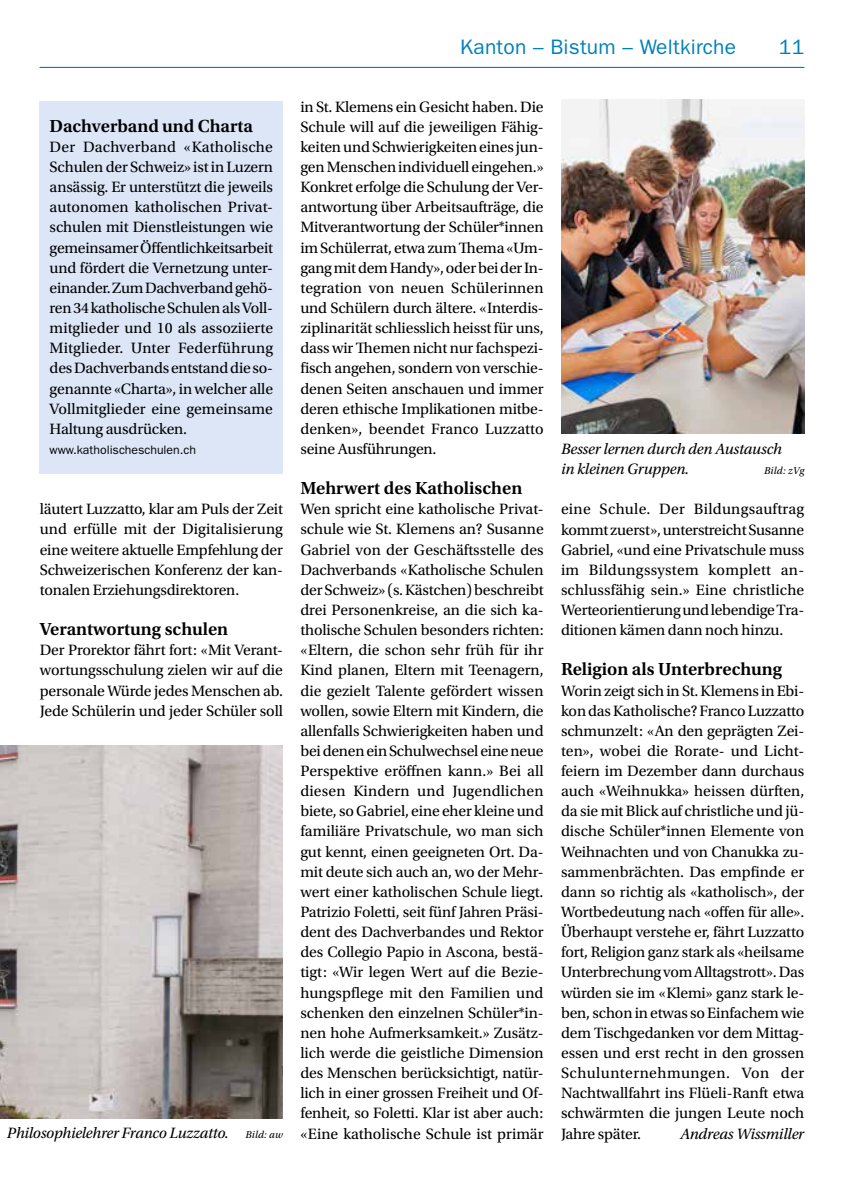
<style>
.page{position:relative;width:844px;height:1191px;background:#fff}
.page>*{position:absolute;margin:0;border:0;box-sizing:border-box;transform-origin:0 0}
.t1{font:21px "ITC Franklin Gothic Std";letter-spacing:.01em;color:#0080ba}
.t2{font:600 18.38px "Utopia Std";color:#000}
.t3{font:15.75px/20.1px "Utopia Std";letter-spacing:-.01em;color:#000;text-align:justify}
.t4{font:italic 15.75px/20.1px "Utopia Std";letter-spacing:-.01em;color:#000}
.t5{font:12.25px "ITC Franklin Gothic Std";color:#000}
.t6{font:italic 10.5px "Utopia Std";letter-spacing:.02em;color:#000}
.s1{font-size:10.5px}
</style>
<div class="page">
<hr style="left:40px;top:67px;width:764px;height:1px;background:#0080ba">
<img style="left:0;top:746px;width:283px;height:372px">
<div style="left:40px;top:102px;width:243px;height:372px;background:#dce6f7"></div>
<img style="left:561px;top:99px;width:243px;height:335px">
<h1 class="t1" style="left:460px;top:35px;width:277px">Kanton – Bistum – Weltkirche</h1>
<h1 class="t1" style="left:778px;top:35px;width:27px">11</h1>
<p class="t2" style="left:50px;top:115px;width:205px">Dachverband und Charta</p>
<p class="t3" style="left:50px;top:137px;width:225px">Der Dachverband «Katholische Schulen der Schweiz» ist in Luzern ansässig. Er unterstützt die jeweils autonomen katholischen Privat&shy;schulen mit Dienstleistungen wie gemeinsamer Öffentlichkeitsarbeit und fördert die Vernetzung unter&shy;einander. Zum Dachverband gehö&shy;ren 34 katholische Schulen als Voll&shy;mitglieder und 10 als assoziierte Mitglieder. Unter Federführung des Dachverbands entstand die so&shy;genannte «Charta», in welcher alle Vollmitglieder eine gemeinsame Haltung ausdrücken.</p>
<p class="t5" style="left:50px;top:443px;width:148px">www.katholischeschulen.ch</p>
<p class="t3" style="left:40px;top:499px;width:245px">läutert Luzzatto, klar am Puls der Zeit und erfülle mit der Digitalisierung eine weitere aktuelle Empfehlung der Schweizerischen Konferenz der kan&shy;tonalen Erziehungsdirektoren.</p>
<p class="t2" style="left:40px;top:619px;width:190px">Verantwortung schulen</p>
<p class="t3" style="left:40px;top:640px;width:245px">Der Prorektor fährt fort: «Mit Verant&shy;wortungsschulung zielen wir auf die personale Würde jedes Menschen ab.<br>Jede Schülerin und jeder Schüler soll</p>
<p class="t4" style="left:7px;top:1123px;width:277px">Philosophielehrer Franco Luzzatto. <span class="s1">Bild: aw</span></p>
<p class="t3" style="left:300px;top:97px;width:245px">in St. Klemens ein Gesicht haben. Die Schule will auf die jeweiligen Fähig&shy;keiten und Schwierigkeiten eines jun&shy;gen Menschen individuell eingehen.» Konkret erfolge die Schulung der Ver&shy;antwortung über Arbeitsaufträge, die Mitverantwortung der Schüler*innen im Schülerrat, etwa zum Thema «Um&shy;gang mit dem Handy», oder bei der In&shy;tegration von neuen Schülerinnen und Schülern durch ältere. «Interdis&shy;ziplinarität schliesslich heisst für uns, dass wir Themen nicht nur fachspezi&shy;fisch angehen, sondern von verschie&shy;denen Seiten anschauen und immer deren ethische Implikationen mitbe&shy;denken», beendet Franco Luzzatto seine Ausführungen.</p>
<p class="t2" style="left:300px;top:478px;width:223px">Mehrwert des Katholischen</p>
<p class="t3" style="left:300px;top:499px;width:245px">Wen spricht eine katholische Privat&shy;schule wie St. Klemens an? Susanne Gabriel von der Geschäftsstelle des Dachverbands «Katholische Schulen der Schweiz» (s. Kästchen) beschreibt drei Personenkreise, an die sich ka&shy;tholische Schulen besonders richten: «Eltern, die schon sehr früh für ihr Kind planen, Eltern mit Teenagern, die gezielt Talente gefördert wissen wollen, sowie Eltern mit Kindern, die allenfalls Schwierigkeiten haben und bei denen ein Schulwechsel eine neue Perspektive eröffnen kann.» Bei all diesen Kindern und Jugendlichen biete, so Gabriel, eine eher kleine und familiäre Privatschule, wo man sich gut kennt, einen geeigneten Ort. Da&shy;mit deute sich auch an, wo der Mehr&shy;wert einer katholischen Schule liegt.<br>Patrizio Foletti, seit fünf Jahren Präsi&shy;dent des Dachverbandes und Rektor des Collegio Papio in Ascona, bestä&shy;tigt: «Wir legen Wert auf die Bezie&shy;hungspflege mit den Familien und schenken den einzelnen Schüler*in&shy;nen hohe Aufmerksamkeit.» Zusätz&shy;lich werde die geistliche Dimension des Menschen berücksichtigt, natür&shy;lich in einer grossen Freiheit und Of&shy;fenheit, so Foletti. Klar ist aber auch: «Eine katholische Schule ist primär</p>
<p class="t3" style="left:561px;top:499px;width:245px">eine Schule. Der Bildungsauftrag kommt zuerst», unterstreicht Susanne Gabriel, «und eine Privatschule muss im Bildungssystem komplett an&shy;schlussfähig sein.» Eine christliche Werteorientierung und lebendige Tra&shy;ditionen kämen dann noch hinzu.</p>
<p class="t4" style="left:561px;top:439px;width:222px">Besser lernen durch den Austausch in kleinen Gruppen.</p>
<p class="t6" style="left:764px;top:465px;width:42px">Bild: zVg</p>
<p class="t2" style="left:561px;top:659px;width:222px">Religion als Unterbrechung</p>
<p class="t3" style="left:561px;top:680px;width:245px;text-align:left">Worin zeigt sich in St. Klemens in Ebi&shy;kon das Katholische? Franco Luzzatto schmunzelt: «An den geprägten Zei&shy;ten», wobei die Rorate- und Licht&shy;feiern im Dezember dann durchaus auch «Weihnukka» heissen dürften, da sie mit Blick auf christliche und jü&shy;dische Schüler*innen Elemente von Weihnachten und von Chanukka zu&shy;sammenbrächten. Das empfinde er dann so richtig als «katholisch», der Wortbedeutung nach «offen für alle».<br>Überhaupt verstehe er, fährt Luzzatto fort, Religion ganz stark als «heilsame Unterbrechung vom Alltagstrott». Das würden sie im «Klemi» ganz stark le&shy;ben, schon in etwas so Einfachem wie dem Tischgedanken vor dem Mittag&shy;essen und erst recht in den grossen Schulunternehmungen. Von der Nachtwallfahrt ins Flüeli-Ranft etwa schwärmten die jungen Leute noch Jahre später.</p>
<p class="t4" style="left:679px;top:1123px;width:126px">Andreas Wissmiller</p>
</div>
